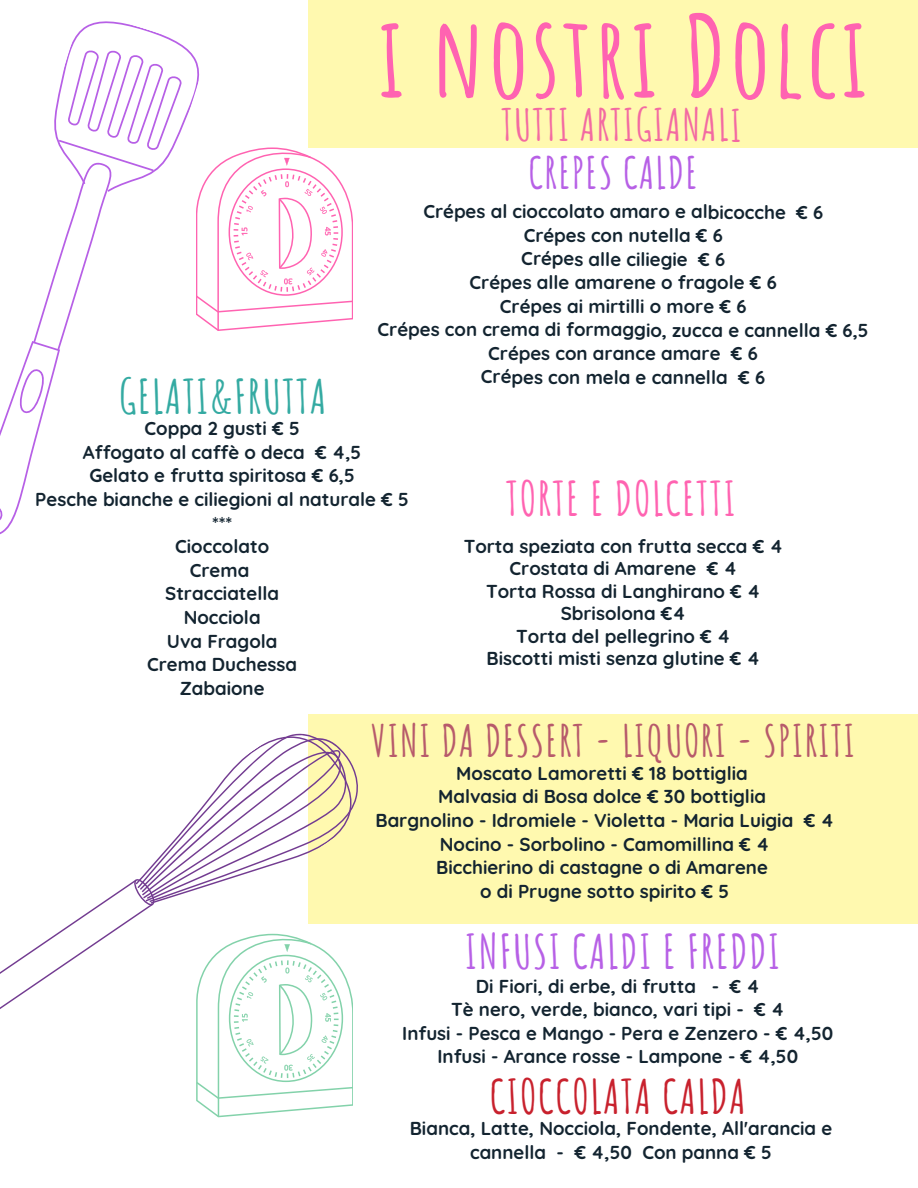
<style>
.page{position:relative;width:918px;height:1188px;background:#fff}
.page>*{position:absolute;margin:0;border:0;box-sizing:border-box;transform-origin:0 0}
.t1{font:700 112.05px "Amatic SC";letter-spacing:.03em;color:#ff63b1}
.t2{font:700 46.65px "Amatic SC";letter-spacing:.03em;color:#b760e6}
.t3{font:700 46.65px "Amatic SC";letter-spacing:.03em;color:#c8212d}
.t4{font:700 46.65px "Amatic SC";letter-spacing:.03em;color:#ff63b1}
.t5{font:700 46.65px "Amatic SC";letter-spacing:.03em;color:#34aaa2}
.t6{font:700 43.65px "Amatic SC";letter-spacing:.03em;color:#b75a6b}
.t7{font:700 43.65px "Amatic SC";letter-spacing:.03em;color:#f36aa2}
.t8{font:700 43.65px "Amatic SC";letter-spacing:.03em;color:#b760e6}
.t9{font:700 18.75px/23.7px "Quicksand";color:#132430;text-align:center}
</style>
<div class="page">
<svg style="left:0;top:21px;width:353px;height:514px"></svg>
<div style="left:308px;top:715px;width:610px;height:209px;background:#fff9af"></div>
<svg style="left:264px;top:714px;width:102px;height:94px"></svg>
<svg style="left:0;top:744px;width:353px;height:373px"></svg>
<div style="left:308px;top:0;width:610px;height:147px;background:#fff9af"></div>
<h1 class="t1" style="left:379px;top:-16px;width:490px">i nostri Dolci</h1>
<h2 class="t5" style="left:119px;top:367px;width:209px">GELATI&amp;FRUTTA</h2>
<h3 class="t7" style="left:501px;top:97px;width:242px">TUTTI ARTIGIANALI</h3>
<h3 class="t8" style="left:528px;top:145px;width:171px">CREPES CALDE</h3>
<p class="t9" style="left:378px;top:199px;width:493px">Crépes al cioccolato amaro e albicocche € 6<br>Crépes con nutella € 6<br>Crépes alle ciliegie € 6<br>Crépes alle amarene o fragole € 6<br>Crépes ai mirtilli o more € 6<br>Crépes con crema di formaggio, zucca e cannella € 6,5<br>Crépes con arance amare € 6<br>Crépes con mela e cannella € 6</p>
<p class="t9" style="left:35px;top:416px;width:375px">Coppa 2 gusti € 5<br>Affogato al caffè o deca € 4,5<br>Gelato e frutta spiritosa € 6,5<br>Pesche bianche e ciliegioni al naturale € 5 ***<br>Cioccolato<br>Crema<br>Stracciatella<br>Nocciola<br>Uva Fragola<br>Crema Duchessa<br>Zabaione</p>
<h2 class="t4" style="left:506px;top:469px;width:231px">TORTE E DOLCETTI</h2>
<p class="t9" style="left:464px;top:535px;width:321px;line-height:22.5px">Torta speziata con frutta secca € 4<br>Crostata di Amarene € 4<br>Torta Rossa di Langhirano € 4<br>Sbrisolona €4<br>Torta del pellegrino € 4<br>Biscotti misti senza glutine € 4</p>
<h3 class="t6" style="left:371px;top:712px;width:485px">VINI DA DESSERT - LIQUORI - SPIRITI</h3>
<p class="t9" style="left:375px;top:761px;width:460px">Moscato Lamoretti € 18 bottiglia<br>Malvasia di Bosa dolce € 30 bottiglia<br>Bargnolino - Idromiele - Violetta - Maria Luigia € 4<br>Nocino - Sorbolino - Camomillina € 4<br>Bicchierino di castagne o di Amarene<br>o di Prugne sotto spirito € 5</p>
<h2 class="t2" style="left:465px;top:922px;width:316px">INFUSI CALDI E FREDDI</h2>
<p class="t9" style="left:402px;top:974px;width:433px">Di Fiori, di erbe, di frutta - € 4<br>Tè nero, verde, bianco, vari tipi - € 4<br>Infusi - Pesca e Mango - Pera e Zenzero - € 4,50<br>Infusi - Arance rosse - Lampone - € 4,50</p>
<h2 class="t3" style="left:490px;top:1066px;width:258px">CIOCCOLATA CALDA</h2>
<p class="t9" style="left:410px;top:1117px;width:424px">Bianca, Latte, Nocciola, Fondente, All'arancia e cannella - € 4,50 Con panna € 5</p>
</div>
